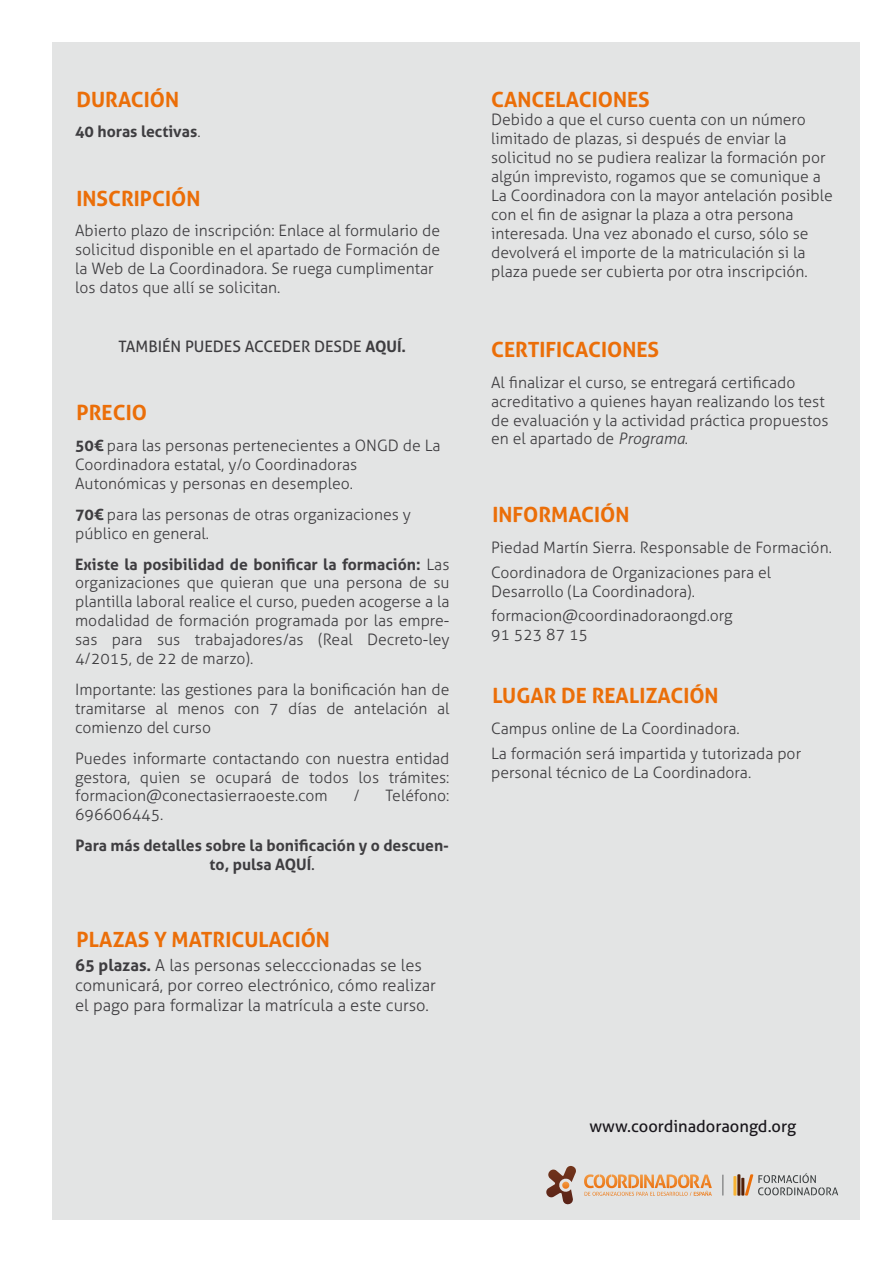
<style>
.page{position:relative;width:893px;height:1263px;background:#fff}
.page>*{position:absolute;margin:0;border:0;box-sizing:border-box;transform-origin:0 0}
.t1{font:700 21px "Aller";color:#eb6e08}
.t2{font:300 16.5px/19.8px "Aller";color:#3e3d40}
.t3{font:16.5px "Aller";color:#1a171c}
.t4{font:300 15.75px/18.9px "Aller";color:#3e3d40}
.t5{font:700 15.75px/18.9px "Aller";color:#3e3d40;text-align:center}
.t6{font:15.75px "Aller";color:#3e3d40}
.s1{font-weight:300}
.s2{font-weight:700}
.s3{font-weight:400}
.s4{font-style:italic}
</style>
<div class="page">
<div style="left:53px;top:43px;width:807px;height:1177px;background:#e3e4e4"></div>
<svg style="left:584px;top:1174px;width:124px;height:22px"></svg>
<svg style="left:546px;top:1166px;width:30px;height:39px"></svg>
<svg style="left:722px;top:1175px;width:1px;height:20px"></svg>
<svg style="left:733px;top:1173px;width:105px;height:23px"></svg>
<h1 class="t1" style="left:76px;top:86px;width:104px">DURACIÓN</h1>
<p class="t5" style="left:75px;top:122px;width:127px">40 horas lectivas<span class="s1">.</span></p>
<h1 class="t1" style="left:76px;top:185px;width:125px">INSCRIPCIÓN</h1>
<p class="t4" style="left:75px;top:221px;width:367px">Abierto plazo de inscripción: Enlace al formulario de solicitud disponible en el apartado de Formación de la Web de La Coordinadora. Se ruega cumplimentar los datos que allí se solicitan.</p>
<p class="t6" style="left:119px;top:337px;width:289px">TAMBIÉN PUEDES ACCEDER DESDE <span class="s2">AQUÍ.</span></p>
<h1 class="t1" style="left:76px;top:400px;width:72px">PRECIO</h1>
<p class="t4" style="left:75px;top:436px;width:367px"><span class="s2">50€</span> para las personas pertenecientes a ONGD de La<br>Coordinadora estatal, y/o Coordinadoras<br>Autonómicas y personas en desempleo.</p>
<p class="t4" style="left:75px;top:505px;width:337px"><span class="s2">70€</span> para las personas de otras organizaciones y público en general.</p>
<p class="t4" style="left:75px;top:554px;width:376px;text-align:justify"><span class="s2">Existe la posibilidad de bonificar la formación:</span> Las organizaciones que quieran que una persona de su plantilla laboral realice el curso, pueden acogerse a la modalidad de formación programada por las empre&shy;sas para sus trabajadores/as (Real Decreto-ley 4/2015, de 22 de marzo).</p>
<p class="t4" style="left:75px;top:680px;width:376px;text-align:justify">Importante: las gestiones para la bonificación han de tramitarse al menos con 7 días de antelación al comienzo del curso</p>
<p class="t4" style="left:75px;top:749px;width:376px;text-align:justify">Puedes informarte contactando con nuestra entidad gestora, quien se ocupará de todos los trámites: formacion@conectasierraoeste.com</p>
<p class="t4" style="left:353px;top:786px;width:8px">/</p>
<p class="t4" style="left:386px;top:786px;width:65px">Teléfono:</p>
<p class="t4" style="left:75px;top:805px;width:90px">696606445.</p>
<p class="t5" style="left:76px;top:836px;width:375px">Para más detalles sobre la bonificación y o descuen&shy;to, pulsa AQUÍ<span class="s3">.</span></p>
<h1 class="t1" style="left:76px;top:926px;width:255px">PLAZAS Y MATRICULACIÓN</h1>
<p class="t2" style="left:75px;top:955px;width:362px"><span class="s2">65 plazas.</span> A las personas selecccionadas se les comunicará, por correo electrónico, cómo realizar el pago para formalizar la matrícula a este curso.</p>
<h1 class="t1" style="left:491px;top:86px;width:160px">CANCELACIONES</h1>
<p class="t4" style="left:491px;top:110px;width:343px">Debido a que el curso cuenta con un número limitado de plazas, si después de enviar la solicitud no se pudiera realizar la formación por algún imprevisto, rogamos que se comunique a La Coordinadora con la mayor antelación posible con el fin de asignar la plaza a otra persona interesada. Una vez abonado el curso, sólo se devolverá el importe de la matriculación si la plaza puede ser cubierta por otra inscripción.</p>
<h1 class="t1" style="left:491px;top:336px;width:169px">CERTIFICACIONES</h1>
<p class="t4" style="left:491px;top:373px;width:339px">Al finalizar el curso, se entregará certificado acreditativo a quienes hayan realizando los test de evaluación y la actividad práctica propuestos en el apartado de <span class="s4">Programa</span>.</p>
<h1 class="t1" style="left:492px;top:501px;width:139px">INFORMACIÓN</h1>
<p class="t4" style="left:491px;top:535px;width:342px;line-height:24.9px">Piedad Martín Sierra. Responsable de Formación.<br>Coordinadora de Organizaciones para el</p>
<p class="t4" style="left:491px;top:578px;width:243px;line-height:24.9px">Desarrollo (La Coordinadora). formacion@coordinadoraongd.org</p>
<p class="t4" style="left:491px;top:625px;width:98px">91 523 87 15</p>
<h1 class="t1" style="left:492px;top:683px;width:228px">LUGAR DE REALIZACIÓN</h1>
<p class="t4" style="left:491px;top:716px;width:312px;line-height:24.9px">Campus online de La Coordinadora.<br>La formación será impartida y tutorizada por</p>
<p class="t4" style="left:491px;top:763px;width:262px">personal técnico de La Coordinadora.</p>
<p class="t3" style="left:589px;top:1116px;width:208px">www.coordinadoraongd.org</p>
</div>
